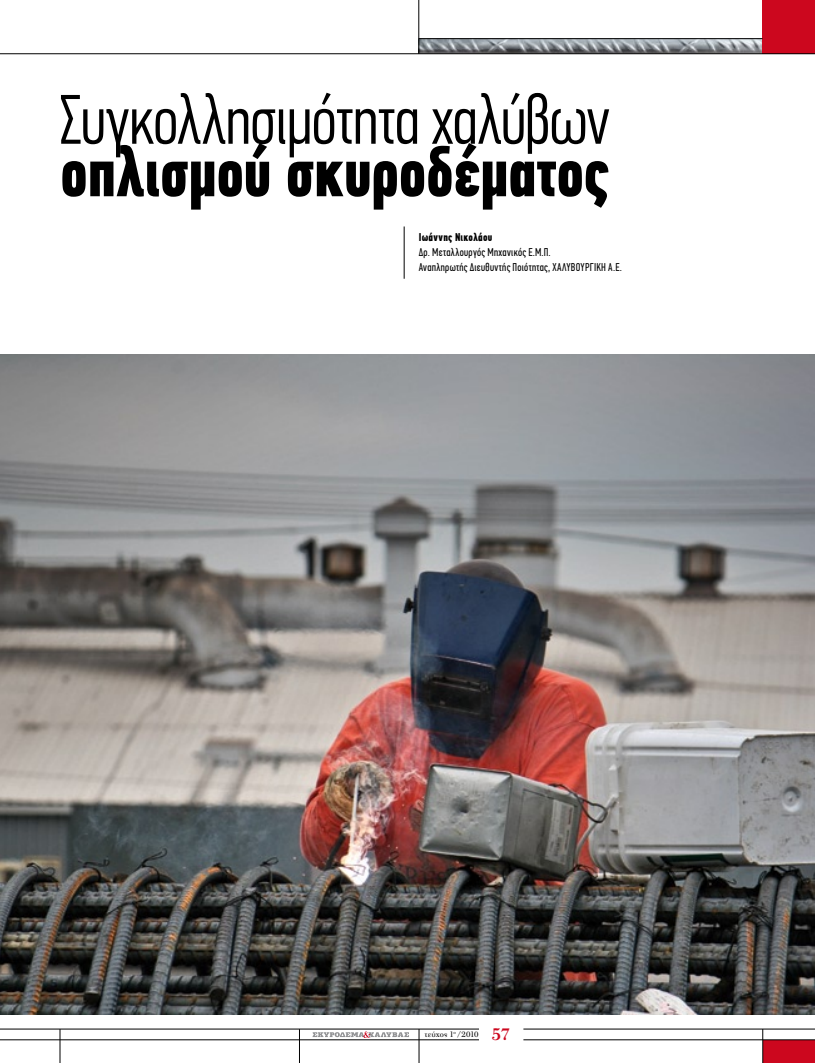
<style>
.page{position:relative;width:815px;height:1063px;background:#fff}
.page>*{position:absolute;margin:0;border:0;box-sizing:border-box;transform-origin:0 0}
.t1{font:300 70px "PF Din Text Comp Pro";letter-spacing:-.005em;color:#000}
.t2{font:700 70px "PF Din Text Comp Pro";letter-spacing:-.01em;color:#000}
.t3{font:11.25px/15px "PF Din Text Comp Pro";letter-spacing:.03em;color:#000}
.t4{font:700 11.25px "PF Din Text Comp Pro";letter-spacing:.025em;color:#000}
.t5{font:8.75px "PF Bodoni Text";letter-spacing:.005em;color:#000}
.s1{font-weight:700;font-size:18.75px;color:#cc071e}
</style>
<div class="page">
<img style="left:0;top:354px;width:815px;height:660px">
<img style="left:419px;top:39px;width:343px;height:14px">
<div style="left:762px;top:0;width:53px;height:54px;background:#cc071e"></div>
<div style="left:763px;top:1040px;width:52px;height:23px;background:#cc071e"></div>
<hr style="left:523px;top:1039px;width:292px;height:1px;background:#000">
<hr style="left:299px;top:1029px;width:1px;height:34px;background:#000">
<hr style="left:523px;top:1029px;width:292px;height:1px;background:#000">
<hr style="left:419px;top:1029px;width:1px;height:34px;background:#000">
<hr style="left:60px;top:1029px;width:1px;height:34px;background:#000">
<hr style="left:762px;top:1029px;width:1px;height:34px;background:#000">
<hr style="left:419px;top:38px;width:343px;height:1px;background:#000">
<hr style="left:418px;top:0;width:1px;height:54px;background:#000">
<hr style="left:0;top:53px;width:815px;height:1px;background:#000">
<svg style="left:313px;top:1031px;width:96px;height:7px"></svg>
<hr style="left:0;top:1039px;width:479px;height:1px;background:#000">
<hr style="left:0;top:1029px;width:479px;height:1px;background:#000">
<hr style="left:404px;top:227px;width:1px;height:52px;background:#000">
<h1 class="t1" style="left:60px;top:80px;width:551px">Συγκολλησιμότητα χαλύβων</h1>
<h1 class="t2" style="left:60px;top:130px;width:552px">οπλισμού σκυροδέματος</h1>
<p class="t4" style="left:419px;top:231px;width:75px">Ιωάννης Νικολάου</p>
<p class="t3" style="left:419px;top:245px;width:205px">Δρ. Μεταλλουργός Μηχανικός Ε.Μ.Π.<br>Αναπληρωτής Διευθυντής Ποιότητας, ΧΑΛΥΒΟΥΡΓΙΚΗ Α.Ε.</p>
<p class="t5" style="left:425px;top:1030px;width:87px">τεύχος 1<sup>ο</sup> /2010 <span class="s1">57</span></p>
</div>
